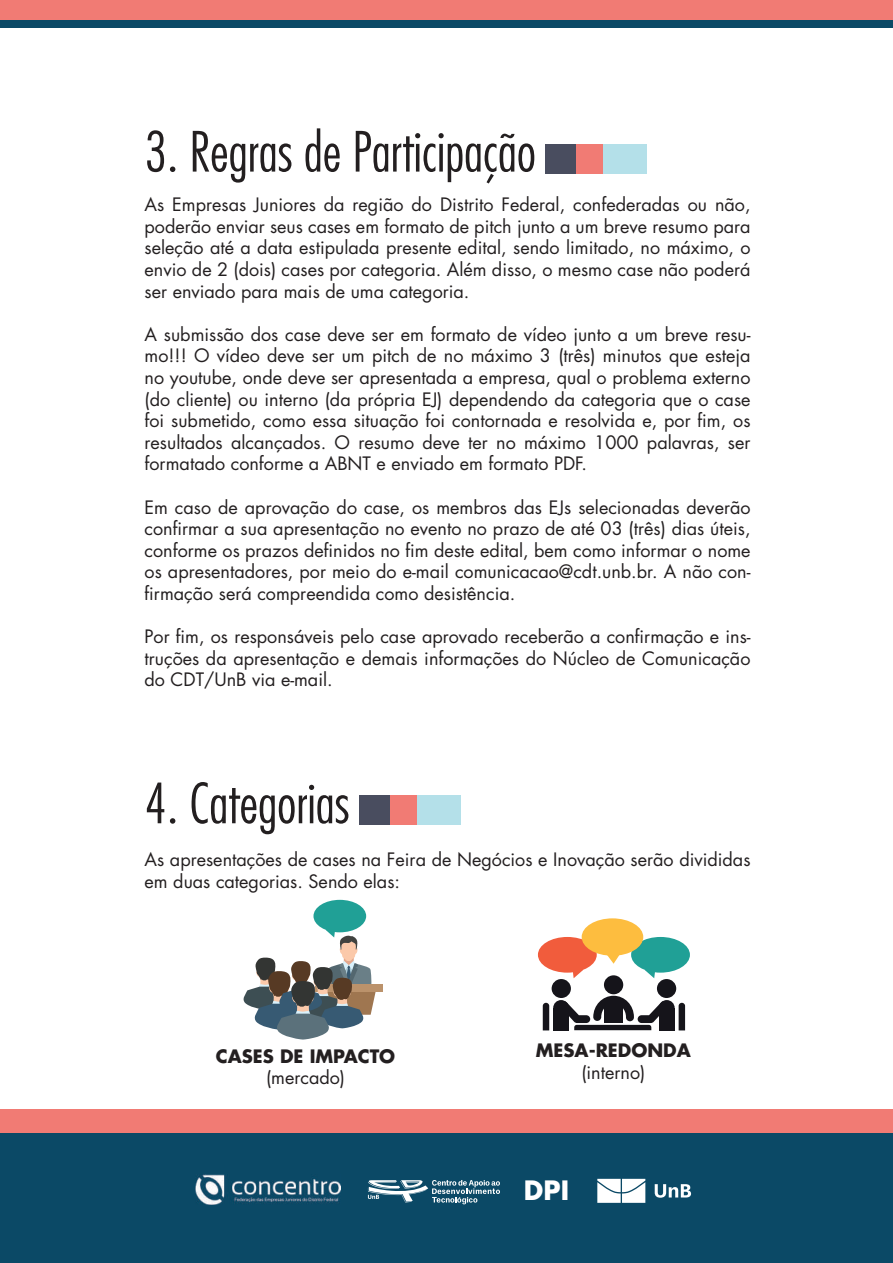
<style>
.page{position:relative;width:893px;height:1263px;background:#fff}
.page>*{position:absolute;margin:0;border:0;box-sizing:border-box;transform-origin:0 0}
.t1{font:300 condensed 54px "Futura Std";color:#231f20}
.t2{font:700 25.95px "Futura Std";color:#fff}
.t3{font:18px/21.6px "Futura Std";color:#231f20;text-align:justify}
.t4{font:700 18px "Futura Std";color:#231f20}
</style>
<div class="page">
<div style="left:0;top:1110px;width:893px;height:153px;background:#f17b74"></div>
<div style="left:0;top:1134px;width:893px;height:129px;background:#0b4966"></div>
<div style="left:604px;top:975px;width:19px;height:19px;background:#15141a;border-radius:50%"></div>
<div style="left:552px;top:979px;width:19px;height:19px;background:#15141a;border-radius:50%"></div>
<div style="left:553px;top:1000px;width:16px;height:15px;background:#15141a;border-radius:50%"></div>
<div style="left:553px;top:1008px;width:16px;height:23px;background:#15141a"></div>
<svg style="left:543px;top:1003px;width:6px;height:27px"></svg>
<div style="left:657px;top:979px;width:19px;height:19px;background:#15141a;border-radius:50%"></div>
<div style="left:659px;top:1000px;width:16px;height:15px;background:#15141a;border-radius:50%"></div>
<div style="left:659px;top:1008px;width:16px;height:23px;background:#15141a"></div>
<svg style="left:679px;top:1003px;width:6px;height:27px"></svg>
<svg style="left:560px;top:996px;width:108px;height:34px"></svg>
<div style="left:631px;top:937px;width:59px;height:36px;background:#20a096;border-radius:50%"></div>
<svg style="left:645px;top:970px;width:11px;height:8px"></svg>
<div style="left:538px;top:937px;width:59px;height:36px;background:#f15c3c;border-radius:50%"></div>
<svg style="left:572px;top:970px;width:11px;height:8px"></svg>
<div style="left:582px;top:918px;width:61px;height:38px;background:#fdbd3f;border-radius:50%"></div>
<svg style="left:606px;top:955px;width:14px;height:9px"></svg>
<div style="left:545px;top:144px;width:81px;height:30px;background:#494d5f"></div>
<div style="left:577px;top:144px;width:49px;height:29px;background:#f17b74"></div>
<div style="left:603px;top:144px;width:43px;height:30px;background:#b4e0e9"></div>
<div style="left:359px;top:795px;width:81px;height:30px;background:#494d5f"></div>
<div style="left:391px;top:795px;width:49px;height:29px;background:#f17b74"></div>
<div style="left:417px;top:795px;width:43px;height:30px;background:#b4e0e9"></div>
<div style="left:315px;top:985px;width:67px;height:7px;background:#bb926b"></div>
<div style="left:313px;top:900px;width:53px;height:32px;background:#20a096;border-radius:50%"></div>
<svg style="left:243px;top:926px;width:133px;height:113px"></svg>
<svg style="left:368px;top:1180px;width:132px;height:24px"></svg>
<svg style="left:597px;top:1179px;width:48px;height:24px"></svg>
<svg style="left:655px;top:1184px;width:36px;height:14px"></svg>
<img style="left:196px;top:1175px;width:144px;height:29px">
<div style="left:0;top:0;width:893px;height:20px;background:#f17b74"></div>
<div style="left:0;top:20px;width:893px;height:8px;background:#0b4966"></div>
<h1 class="t1" style="left:145px;top:120px;width:393px">3. Regras de Participação</h1>
<p class="t3" style="left:145px;top:194px;width:607px">As Empresas Juniores da região do Distrito Federal, confederadas ou não, poderão enviar seus cases em formato de pitch junto a um breve resumo para seleção até a data estipulada presente edital, sendo limitado, no máximo, o envio de 2 (dois) cases por categoria. Além disso, o mesmo case não poderá ser enviado para mais de uma categoria.</p>
<p class="t3" style="left:145px;top:324px;width:607px">A submissão dos case deve ser em formato de vídeo junto a um breve resu&shy;mo!!! O vídeo deve ser um pitch de no máximo 3 (três) minutos que esteja no youtube, onde deve ser apresentada a empresa, qual o problema externo (do cliente) ou interno (da própria EJ) dependendo da categoria que o case foi submetido, como essa situação foi contornada e resolvida e, por fim, os resultados alcançados. O resumo deve ter no máximo 1000 palavras, ser formatado conforme a ABNT e enviado em formato PDF.</p>
<p class="t3" style="left:145px;top:496px;width:607px">Em caso de aprovação do case, os membros das EJs selecionadas deverão confirmar a sua apresentação no evento no prazo de até 03 (três) dias úteis, conforme os prazos definidos no fim deste edital, bem como informar o nome os apresentadores, por meio do e-mail comunicacao@cdt.unb.br. A não con&shy;firmação será compreendida como desistência.</p>
<p class="t3" style="left:145px;top:626px;width:607px">Por fim, os responsáveis pelo case aprovado receberão a confirmação e ins&shy;truções da apresentação e demais informações do Núcleo de Comunicação do CDT/UnB via e-mail.</p>
<h1 class="t1" style="left:145px;top:771px;width:207px">4. Categorias</h1>
<p class="t3" style="left:145px;top:849px;width:607px">As apresentações de cases na Feira de Negócios e Inovação serão divididas em duas categorias. Sendo elas:</p>
<p class="t4" style="left:216px;top:1044px;width:181px">CASES DE IMPACTO</p>
<p class="t3" style="left:266px;top:1067px;width:80px">(mercado)</p>
<p class="t4" style="left:536px;top:1039px;width:156px">MESA-REDONDA</p>
<p class="t3" style="left:581px;top:1062px;width:66px">(interno)</p>
<h2 class="t2" style="left:524px;top:1173px;width:47px">DPI</h2>
</div>
